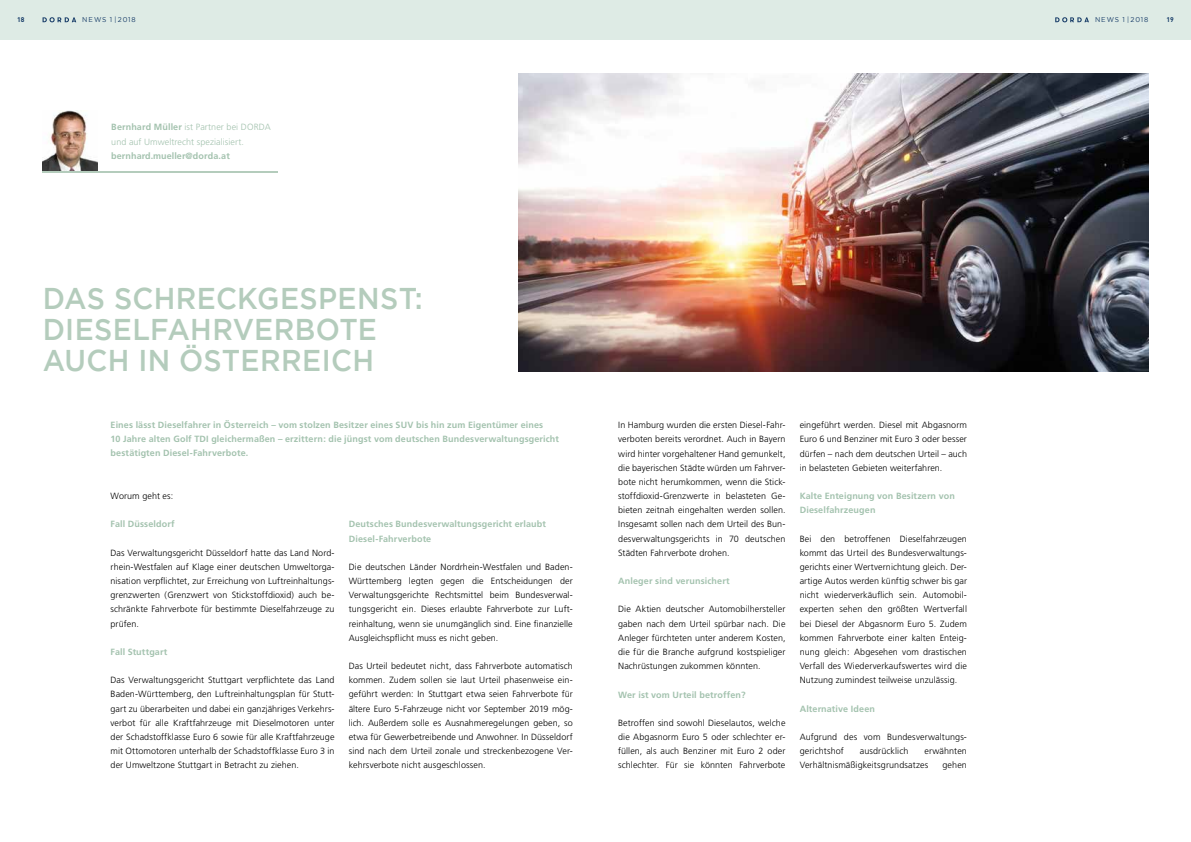
<style>
.page{position:relative;width:1191px;height:842px;background:#fff}
.page>*{position:absolute;margin:0;border:0;box-sizing:border-box;transform-origin:0 0}
.t1{font:500 30px/31.2px "Gotham";letter-spacing:.01em;color:#b4ccbc;scale:.95 1}
.t2{font:300 9px/14.2px "Frutiger";letter-spacing:.01em;color:#000;text-align:justify}
.t3{font:700 9px/14.2px "Frutiger";letter-spacing:.015em;color:#a3c2ae}
.t4{font:300 9px/14.2px "Frutiger";letter-spacing:.005em;color:#a3c2ae}
.t5{font:7px "Gotham";letter-spacing:.135em;color:#173c68;scale:.95 1}
.t6{font:700 6.8px "Bechtle DIN";color:#173c68}
.s1{font-weight:700}
</style>
<div class="page">
<div style="left:0;top:0;width:1191px;height:40px;background:#deebe5"></div>
<svg style="left:43px;top:17px;width:33px;height:5px"></svg>
<svg style="left:1055px;top:17px;width:34px;height:5px"></svg>
<img style="left:519px;top:74px;width:629px;height:297px">
<img style="left:43px;top:111px;width:55px;height:60px">
<hr style="left:43px;top:171px;width:235px;height:2px;background:#b4ccbc">
<p class="t6" style="left:17px;top:14px;width:9px">18</p>
<p class="t5" style="left:82px;top:16px;width:58px">NEWS 1 |2018</p>
<p class="t5" style="left:1095px;top:16px;width:58px">NEWS 1 |2018</p>
<p class="t6" style="left:1166px;top:14px;width:9px">19</p>
<p class="t4" style="left:111px;top:120px;width:161px"><span class="s1">Bernhard Müller</span> ist Partner bei DORDA und auf Umweltrecht spezialisiert.</p>
<p class="t3" style="left:111px;top:148px;width:120px">bernhard.mueller@dorda.at</p>
<h1 class="t1" style="left:43px;top:282px;width:401px">DAS SCHRECKGESPENST:<br>DIESELFAHRVERBOTE<br>AUCH IN ÖSTERREICH</h1>
<p class="t3" style="left:111px;top:418px;width:450px">Eines lässt Dieselfahrer in Österreich – vom stolzen Besitzer eines SUV bis hin zum Eigentümer eines<br>10 Jahre alten Golf TDI gleichermaßen – erzittern: die jüngst vom deutschen Bundesverwaltungsgericht bestätigten Diesel-Fahrverbote.</p>
<p class="t2" style="left:111px;top:489px;width:64px">Worum geht es:</p>
<p class="t3" style="left:111px;top:517px;width:66px">Fall Düsseldorf</p>
<p class="t2" style="left:111px;top:545px;width:225px">Das Verwaltungsgericht Düsseldorf hatte das Land Nord&shy;rhein-Westfalen auf Klage einer deutschen Umweltorga&shy;nisation verpflichtet, zur Erreichung von Luftreinhaltungs&shy;grenzwerten (Grenzwert von Stickstoffdioxid) auch be&shy;schränkte Fahrverbote für bestimmte Dieselfahrzeuge zu prüfen.</p>
<p class="t3" style="left:111px;top:645px;width:58px">Fall Stuttgart</p>
<p class="t2" style="left:111px;top:673px;width:225px">Das Verwaltungsgericht Stuttgart verpflichtete das Land Baden-Württemberg, den Luftreinhaltungsplan für Stutt&shy;gart zu überarbeiten und dabei ein ganzjähriges Verkehrs&shy;verbot für alle Kraftfahrzeuge mit Dieselmotoren unter der Schadstoffklasse Euro 6 sowie für alle Kraftfahrzeuge mit Ottomotoren unterhalb der Schadstoffklasse Euro 3 in der Umweltzone Stuttgart in Betracht zu ziehen.</p>
<p class="t3" style="left:349px;top:517px;width:199px">Deutsches Bundesverwaltungsgericht erlaubt<br>Diesel-Fahrverbote</p>
<p class="t2" style="left:349px;top:560px;width:225px">Die deutschen Länder Nordrhein-Westfalen und Baden-Württemberg legten gegen die Entscheidungen der Verwaltungsgerichte Rechtsmittel beim Bundesverwal&shy;tungsgericht ein. Dieses erlaubte Fahrverbote zur Luft&shy;reinhaltung, wenn sie unumgänglich sind. Eine finanzielle Ausgleichspflicht muss es nicht geben.</p>
<p class="t2" style="left:349px;top:659px;width:225px">Das Urteil bedeutet nicht, dass Fahrverbote automatisch kommen. Zudem sollen sie laut Urteil phasenweise ein&shy;geführt werden: In Stuttgart etwa seien Fahrverbote für ältere Euro 5-Fahrzeuge nicht vor September 2019 mög&shy;lich. Außerdem solle es Ausnahmeregelungen geben, so etwa für Gewerbetreibende und Anwohner. In Düsseldorf sind nach dem Urteil zonale und streckenbezogene Ver&shy;kehrsverbote nicht ausgeschlossen.</p>
<p class="t2" style="left:618px;top:418px;width:169px">In Hamburg wurden die ersten Diesel-Fahr&shy;verboten bereits verordnet. Auch in Bayern wird hinter vorgehaltener Hand gemunkelt, die bayerischen Städte würden um Fahrver&shy;bote nicht herumkommen, wenn die Stick&shy;stoffdioxid-Grenzwerte in belasteten Ge&shy;bieten zeitnah eingehalten werden sollen.<br>Insgesamt sollen nach dem Urteil des Bun&shy;desverwaltungsgerichts in 70 deutschen Städten Fahrverbote drohen.</p>
<p class="t3" style="left:618px;top:574px;width:113px">Anleger sind verunsichert</p>
<p class="t2" style="left:618px;top:602px;width:169px">Die Aktien deutscher Automobilhersteller gaben nach dem Urteil spürbar nach. Die Anleger fürchteten unter anderem Kosten, die für die Branche aufgrund kostspieliger Nachrüstungen zukommen könnten.</p>
<p class="t3" style="left:618px;top:687px;width:129px">Wer ist vom Urteil betroffen?</p>
<p class="t2" style="left:618px;top:716px;width:169px">Betroffen sind sowohl Dieselautos, welche die Abgasnorm Euro 5 oder schlechter er&shy;füllen, als auch Benziner mit Euro 2 oder schlechter. Für sie könnten Fahrverbote</p>
<p class="t2" style="left:799px;top:418px;width:169px">eingeführt werden. Diesel mit Abgasnorm Euro 6 und Benziner mit Euro 3 oder besser dürfen – nach dem deutschen Urteil – auch in belasteten Gebieten weiterfahren.</p>
<p class="t3" style="left:799px;top:489px;width:157px">Kalte Enteignung von Besitzern von<br>Dieselfahrzeugen</p>
<p class="t2" style="left:799px;top:531px;width:169px">Bei den betroffenen Dieselfahrzeugen kommt das Urteil des Bundesverwaltungs&shy;gerichts einer Wertvernichtung gleich. Der&shy;artige Autos werden künftig schwer bis gar nicht wiederverkäuflich sein. Automobil&shy;experten sehen den größten Wertverfall bei Diesel der Abgasnorm Euro 5. Zudem kommen Fahrverbote einer kalten Enteig&shy;nung gleich: Abgesehen vom drastischen Verfall des Wiederverkaufswertes wird die Nutzung zumindest teilweise unzulässig.</p>
<p class="t3" style="left:799px;top:701px;width:77px">Alternative Ideen</p>
<p class="t2" style="left:799px;top:730px;width:169px">Aufgrund des vom Bundesverwaltungs&shy;gerichtshof</p>
<p class="t2" style="left:799px;top:744px;width:169px;text-indent:125px">erwähnten<br>Verhältnismäßigkeitsgrundsatzes</p>
<p class="t2" style="left:860px;top:744px;width:50px">ausdrücklich</p>
<p class="t2" style="left:942px;top:758px;width:26px">gehen</p>
</div>
